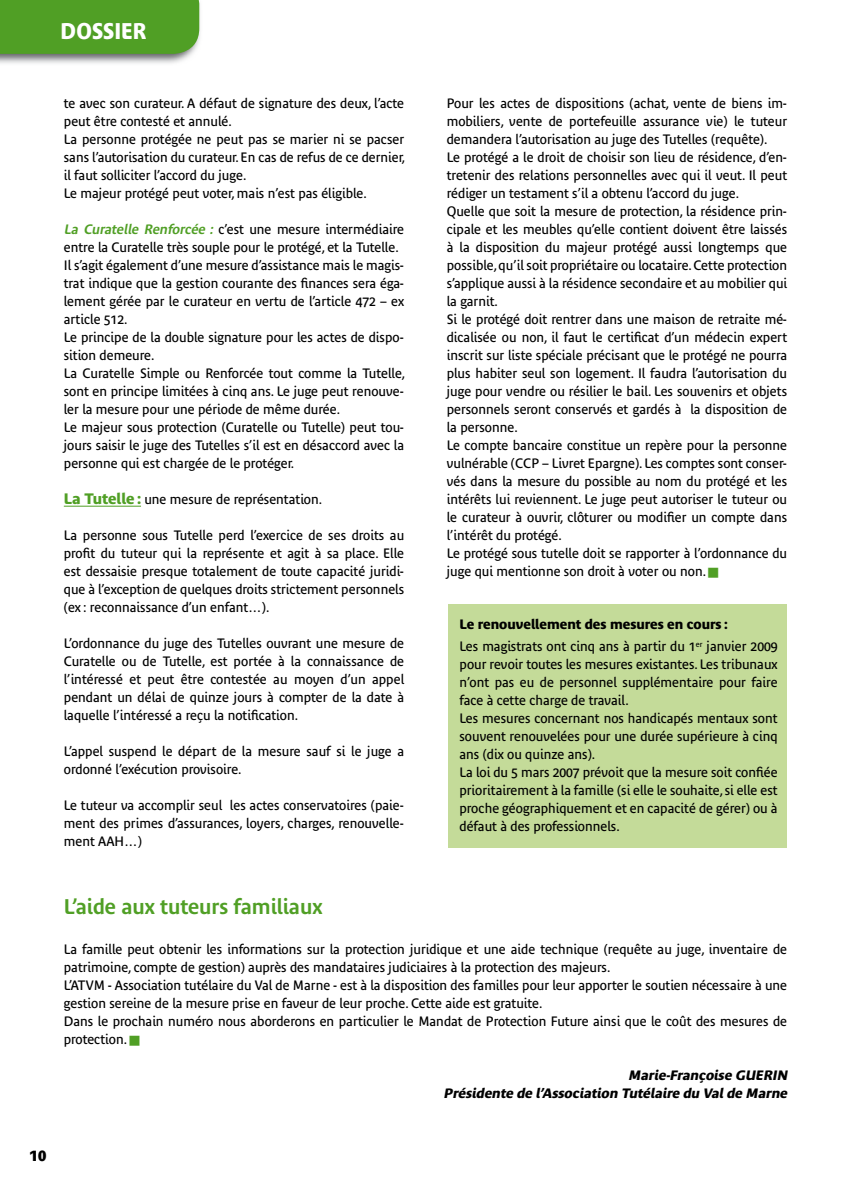
<style>
.page{position:relative;width:851px;height:1191px;background:#fff}
.page>*{position:absolute;margin:0;border:0;box-sizing:border-box;transform-origin:0 0}
.t1{font:700 22.5px "Bienvenue Beta";color:#fff;scale:.9 1}
.t2{font:600 21px "Bienvenue Beta";color:#509f25}
.t3{font:700 16.5px "Bienvenue Beta";color:#000}
.t4{font:13.5px/18px "Bienvenue Beta";color:#000}
.t5{font:italic 700 13.5px/18px "Bienvenue Beta";color:#000;text-align:right}
.s1{font-weight:600;font-style:italic;color:#509f25}
.s2{font-weight:700;font-size:15px;color:#509f25}
.s3{color:#509f25}
.s4{font-weight:700}
</style>
<div class="page">
<div style="left:0;top:0;width:199px;height:54px;background:#509f25"></div>
<hr style="left:64px;top:506px;width:77px;height:1px;background:#509f25">
<div style="left:448px;top:604px;width:339px;height:243px;background:#c4db99"></div>
<h1 class="t1" style="left:61px;top:18px;width:97px">DOSSIER</h1>
<p class="t4" style="left:64px;top:94px;width:343px">te avec son curateur. A défaut de signature des deux, l’acte peut être contesté et annulé.<br>La personne protégée ne peut pas se marier ni se pacser sans l’autorisation du curateur. En cas de refus de ce dernier, il faut solliciter l’accord du juge.<br>Le majeur protégé peut voter, mais n’est pas éligible.</p>
<p class="t4" style="left:64px;top:220px;width:343px"><span class="s1">La Curatelle Renforcée :</span> c’est une mesure intermédiaire entre la Curatelle très souple pour le protégé, et la Tutelle.<br>Il s’agit également d’une mesure d’assistance mais le magis&shy;trat indique que la gestion courante des finances sera éga&shy;lement gérée par le curateur en vertu de l’article 472 – ex article 512.<br>Le principe de la double signature pour les actes de dispo&shy;sition demeure.<br>La Curatelle Simple ou Renforcée tout comme la Tutelle, sont en principe limitées à cinq ans. Le juge peut renouve&shy;ler la mesure pour une période de même durée.<br>Le majeur sous protection (Curatelle ou Tutelle) peut tou&shy;jours saisir le juge des Tutelles s’il est en désaccord avec la personne qui est chargée de le protéger.</p>
<p class="t4" style="left:64px;top:490px;width:260px"><span class="s2">La Tutelle :</span> une mesure de représentation.</p>
<p class="t4" style="left:64px;top:526px;width:342px;text-align:justify">La personne sous Tutelle perd l’exercice de ses droits au profit du tuteur qui la représente et agit à sa place. Elle est dessaisie presque totalement de toute capacité juridi&shy;que à l’exception de quelques droits strictement personnels (ex : reconnaissance d’un enfant…).</p>
<p class="t4" style="left:64px;top:634px;width:342px;text-align:justify">L’ordonnance du juge des Tutelles ouvrant une mesure de Curatelle ou de Tutelle, est portée à la connaissance de l’intéressé et peut être contestée au moyen d’un appel pendant un délai de quinze jours à compter de la date à laquelle l’intéressé a reçu la notification.</p>
<p class="t4" style="left:64px;top:742px;width:342px">L’appel suspend le départ de la mesure sauf si le juge a ordonné l’exécution provisoire.</p>
<p class="t4" style="left:64px;top:796px;width:341px;text-align:justify">Le tuteur va accomplir seul les actes conservatoires (paie&shy;ment des primes d’assurances, loyers, charges, renouvelle&shy;ment AAH…)</p>
<p class="t4" style="left:446px;top:94px;width:342px">Pour les actes de dispositions (achat, vente de biens im&shy;mobiliers, vente de portefeuille assurance vie) le tuteur demandera l’autorisation au juge des Tutelles (requête).<br>Le protégé a le droit de choisir son lieu de résidence, d’en&shy;tretenir des relations personnelles avec qui il veut. Il peut rédiger un testament s’il a obtenu l’accord du juge.<br>Quelle que soit la mesure de protection, la résidence prin&shy;cipale et les meubles qu’elle contient doivent être laissés à la disposition du majeur protégé aussi longtemps que possible, qu’il soit propriétaire ou locataire. Cette protection s’applique aussi à la résidence secondaire et au mobilier qui la garnit.<br>Si le protégé doit rentrer dans une maison de retraite mé&shy;dicalisée ou non, il faut le certificat d’un médecin expert inscrit sur liste spéciale précisant que le protégé ne pourra plus habiter seul son logement. Il faudra l’autorisation du juge pour vendre ou résilier le bail. Les souvenirs et objets personnels seront conservés et gardés à la disposition de la personne.<br>Le compte bancaire constitue un repère pour la personne vulnérable (CCP – Livret Epargne). Les comptes sont conser&shy;vés dans la mesure du possible au nom du protégé et les intérêts lui reviennent. Le juge peut autoriser le tuteur ou le curateur à ouvrir, clôturer ou modifier un compte dans l’intérêt du protégé.<br>Le protégé sous tutelle doit se rapporter à l’ordonnance du juge qui mentionne son droit à voter ou non. <span class="s3">■</span></p>
<p class="t4" style="left:459px;top:613px;width:319px;line-height:22.2px"><span class="s4">Le renouvellement des mesures en cours :<br></span>Les magistrats ont cinq ans à partir du 1<sup>er</sup> janvier 2009</p>
<p class="t4" style="left:459px;top:655px;width:319px">pour revoir toutes les mesures existantes. Les tribunaux n’ont pas eu de personnel supplémentaire pour faire face à cette charge de travail.<br>Les mesures concernant nos handicapés mentaux sont souvent renouvelées pour une durée supérieure à cinq ans (dix ou quinze ans).<br>La loi du 5 mars 2007 prévoit que la mesure soit confiée prioritairement à la famille (si elle le souhaite, si elle est proche géographiquement et en capacité de gérer) ou à défaut à des professionnels.</p>
<h2 class="t2" style="left:64px;top:894px;width:260px">L’aide aux tuteurs familiaux</h2>
<p class="t4" style="left:64px;top:940px;width:724px">La famille peut obtenir les informations sur la protection juridique et une aide technique (requête au juge, inventaire de patrimoine, compte de gestion) auprès des mandataires judiciaires à la protection des majeurs.<br>L’ATVM - Association tutélaire du Val de Marne - est à la disposition des familles pour leur apporter le soutien nécessaire à une gestion sereine de la mesure prise en faveur de leur proche. Cette aide est gratuite.<br>Dans le prochain numéro nous aborderons en particulier le Mandat de Protection Future ainsi que le coût des mesures de protection. <span class="s3">■</span></p>
<p class="t5" style="left:443px;top:1066px;width:348px">Marie-Françoise GUERIN<br>Présidente de l’Association Tutélaire du Valde Marne</p>
<p class="t3" style="left:30px;top:1145px;width:18px">10</p>
</div>
